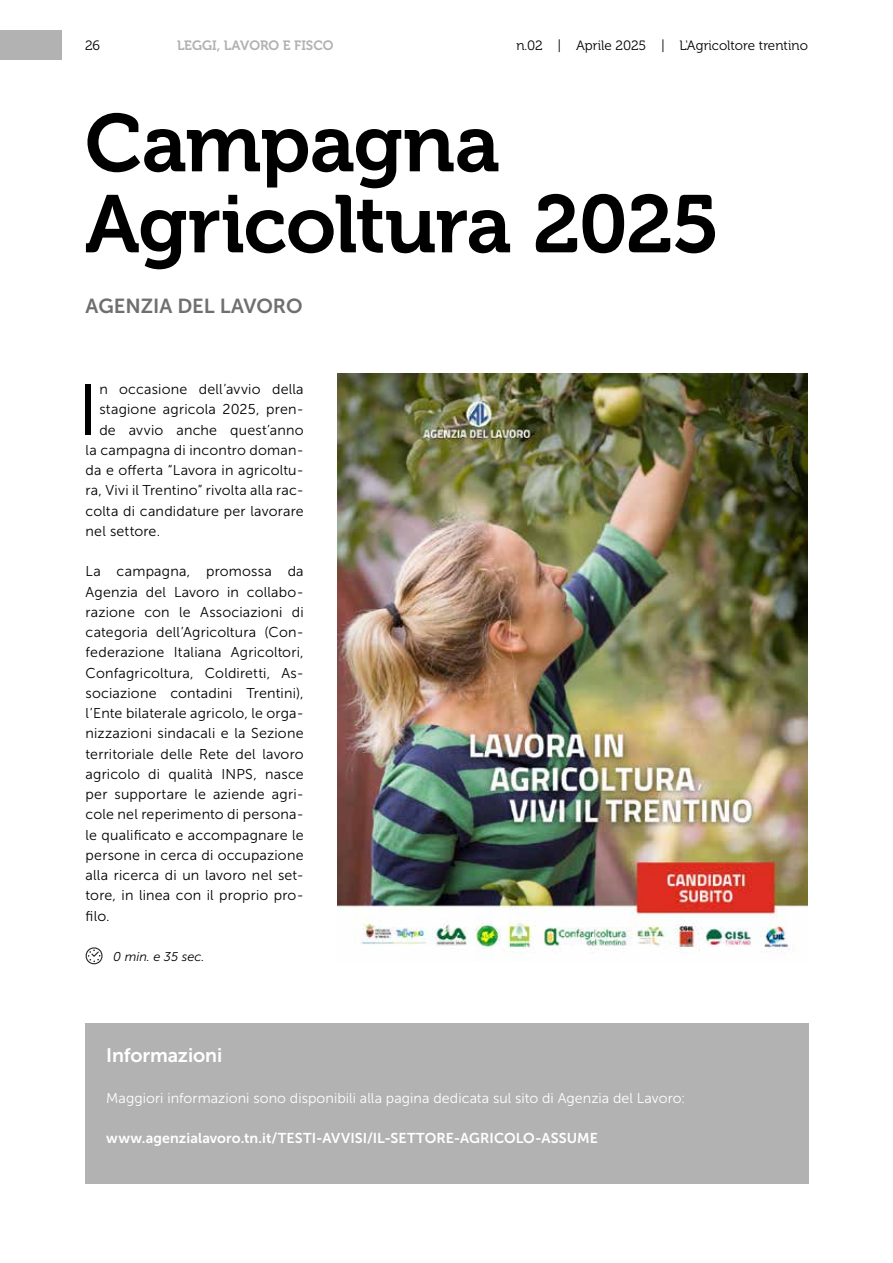
<style>
.page{position:relative;width:893px;height:1263px;background:#fff}
.page>*{position:absolute;margin:0;border:0;box-sizing:border-box;transform-origin:0 0}
.t1{font:81px/81px "Museo 700";letter-spacing:-.015em;color:#000}
.t2{font:71.85px "Museo Sans 300";color:#000;scale:1.06 1}
.t3{font:20.25px "Museo Sans 700";color:#706f6f}
.t4{font:19.5px "Museo Sans 700";letter-spacing:-.01em;color:#fff}
.t5{font:14.25px/20.2px "Museo Sans 300";letter-spacing:.015em;color:#000;text-align:justify}
.t6{font:14.25px "Museo Sans 300";letter-spacing:.005em;color:#fff}
.t7{font:14.25px "Museo Sans 700";letter-spacing:.005em;color:#fff}
.t8{font:13.5px "Museo 300";color:#000}
.t9{font:13.5px "Museo 700";color:#b3b2b2}
.t10{font:italic 12.75px "Museo Sans 300";color:#000}
</style>
<div class="page">
<div style="left:0;top:30px;width:62px;height:30px;background:#b3b2b2"></div>
<svg style="left:85px;top:947px;width:18px;height:18px"></svg>
<div style="left:85px;top:1023px;width:723px;height:161px;background:#b3b2b2"></div>
<img style="left:337px;top:374px;width:471px;height:579px">
<hr style="left:892px;top:1169px;width:1px;height:94px;background:#0072bb">
<p class="t8" style="left:85px;top:38px;width:17px">26</p>
<p class="t9" style="left:177px;top:38px;width:158px">LEGGI, LAVORO E FISCO</p>
<p class="t8" style="left:516px;top:38px;width:293px">n.02 | Aprile 2025 | L'Agricoltore trentino</p>
<h1 class="t1" style="left:85px;top:104px;width:636px">Campagna<br>Agricoltura 2025</h1>
<h3 class="t3" style="left:86px;top:295px;width:219px">AGENZIA DEL LAVORO</h3>
<h2 class="t2" style="left:78px;top:371px;width:21px">I</h2>
<p class="t5" style="left:99px;top:379px;width:206px">n occasione dell’avvio della</p>
<p class="t5" style="left:99px;top:399px;width:206px">stagione agricola 2025, pren-</p>
<p class="t5" style="left:99px;top:420px;width:206px">de avvio anche quest’anno</p>
<p class="t5" style="left:86px;top:440px;width:220px">la campagna di incontro doman-</p>
<p class="t5" style="left:86px;top:460px;width:220px">da e offerta “Lavora in agricoltu-</p>
<p class="t5" style="left:86px;top:480px;width:220px">ra, Vivi il Trentino” rivolta alla rac-</p>
<p class="t5" style="left:86px;top:501px;width:220px">colta di candidature per lavorare</p>
<p class="t5" style="left:86px;top:521px;width:76px">nel settore.</p>
<p class="t5" style="left:86px;top:561px;width:220px">La campagna, promossa da Agenzia del Lavoro in collabo&shy;razione con le Associazioni di categoria dell’Agricoltura (Con&shy;federazione Italiana Agricoltori, Confagricoltura, Coldiretti, As&shy;sociazione contadini Trentini), l’Ente bilaterale agricolo, le orga&shy;nizzazioni sindacali e la Sezione territoriale delle Rete del lavoro agricolo di qualità INPS, nasce per supportare le aziende agri&shy;cole nel reperimento di persona&shy;le qualificato e accompagnare le persone in cerca di occupazione alla ricerca di un lavoro nel set&shy;tore, in linea con il proprio pro&shy;filo.</p>
<p class="t10" style="left:113px;top:949px;width:93px">0 min. e 35 sec.</p>
<h3 class="t4" style="left:106px;top:1045px;width:118px">Informazioni</h3>
<p class="t6" style="left:106px;top:1090px;width:580px">Maggiori informazioni sono disponibili alla pagina dedicata sul sito di Agenzia del Lavoro:</p>
<p class="t7" style="left:106px;top:1130px;width:493px">www.agenzialavoro.tn.it/TESTI-AVVISI/IL-SETTORE-AGRICOLO-ASSUME</p>
</div>
